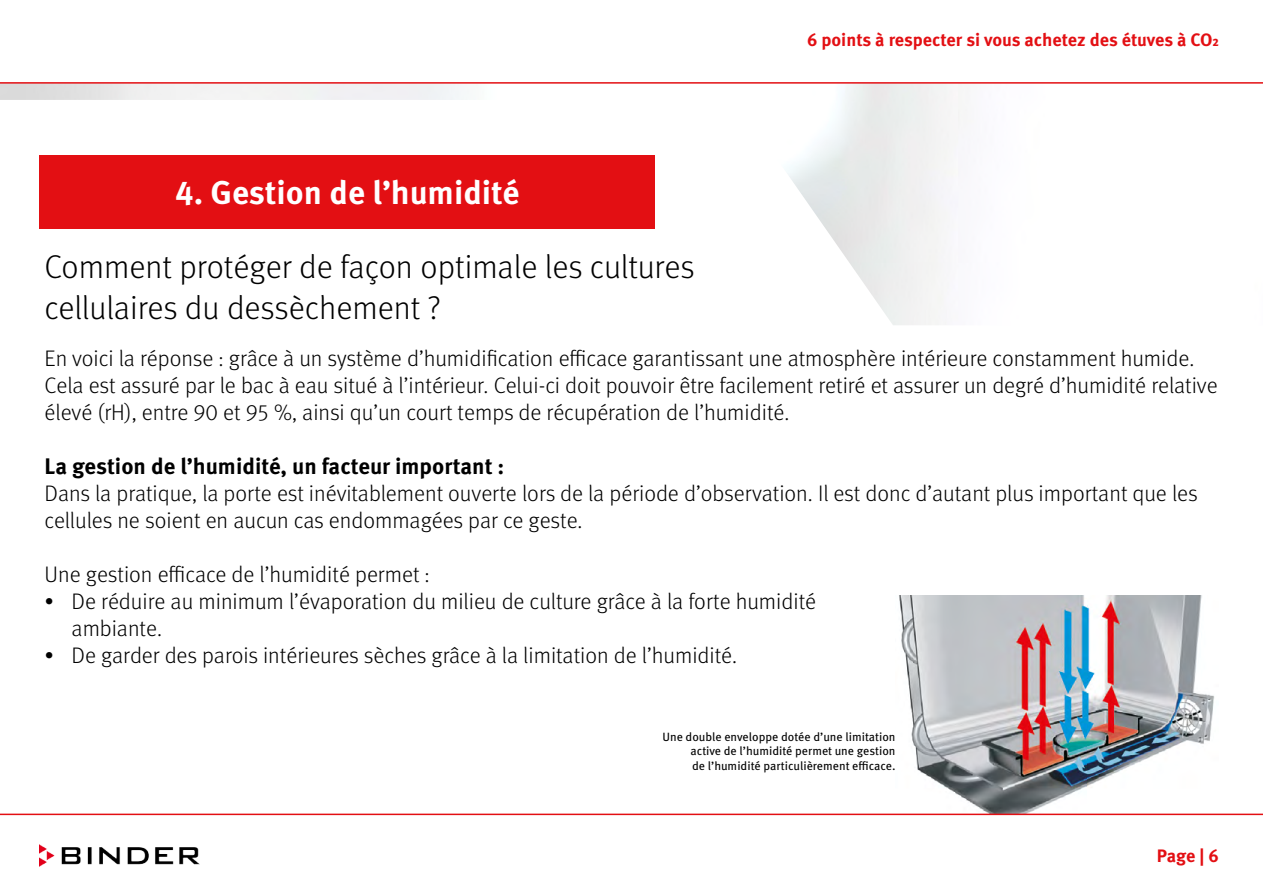
<style>
.page{position:relative;width:1263px;height:893px;background:#fff}
.page>*{position:absolute;margin:0;border:0;box-sizing:border-box;transform-origin:0 0}
.t1{font:300 33px/41.2px "Meta Pro";color:#000}
.t2{font:700 33px "Meta Pro";color:#fff}
.t3{font:300 22.5px/27px "Meta Pro";color:#000}
.t4{font:700 22.5px "Meta Pro";color:#000}
.t5{font:700 18px "Meta Pro";letter-spacing:-.005em;color:#e30f13}
.t6{font:12px/14.4px "Meta Pro";color:#000;text-align:justify}
</style>
<div class="page">
<img style="left:0;top:84px;width:960px;height:241px">
<img style="left:895px;top:596px;width:324px;height:218px">
<svg style="left:0;top:814px;width:1263px;height:53px"></svg>
<img style="left:39px;top:844px;width:160px;height:22px">
<svg style="left:0;top:82px;width:1263px;height:2px;background:#e7484b"></svg>
<div style="left:39px;top:155px;width:616px;height:73px;background:#e30f13"></div>
<p class="t2" style="left:175px;top:167px;width:346px">4. Gestion de l’humidité</p>
<p class="t5" style="left:807px;top:25px;width:413px">6 points à respecter si vous achetez des étuves à CO2</p>
<p class="t1" style="left:45px;top:244px;width:651px">Comment protéger de façon optimale les cultures cellulaires du dessèchement ?</p>
<p class="t3" style="left:45px;top:343px;width:1174px">En voici la réponse : grâce à un système d’humidification efficace garantissant une atmosphère intérieure constamment humide.<br>Cela est assuré par le bac à eau situé à l’intérieur. Celui-ci doit pouvoir être facilement retiré et assurer un degré d’humidité relative élevé (rH), entre 90 et 95 %, ainsi qu’un court temps de récupération de l’humidité.</p>
<p class="t4" style="left:45px;top:448px;width:461px">La gestion de l’humidité, un facteur important :</p>
<p class="t3" style="left:45px;top:478px;width:1154px">Dans la pratique, la porte est inévitablement ouverte lors de la période d’observation. Il est donc d’autant plus important que les cellules ne soient en aucun cas endommagées par ce geste.</p>
<p class="t3" style="left:45px;top:559px;width:387px">Une gestion efficace de l’humidité permet :</p>
<p class="t3" style="left:72px;top:586px;width:746px;text-indent:-27px">• De réduire au minimum l’évaporation du milieu de culture grâce à la forte humidité ambiante.</p>
<p class="t3" style="left:45px;top:640px;width:694px">• De garder des parois intérieures sèches grâce à la limitation de l’humidité.</p>
<p class="t6" style="left:690px;top:729px;width:206px;text-indent:-28px">Une double enveloppe dotée d’une limitation active de l’humidité permet une gestion de l’humidité particulièrement efficace.</p>
<p class="t5" style="left:1157px;top:842px;width:64px">Page | 6</p>
</div>
